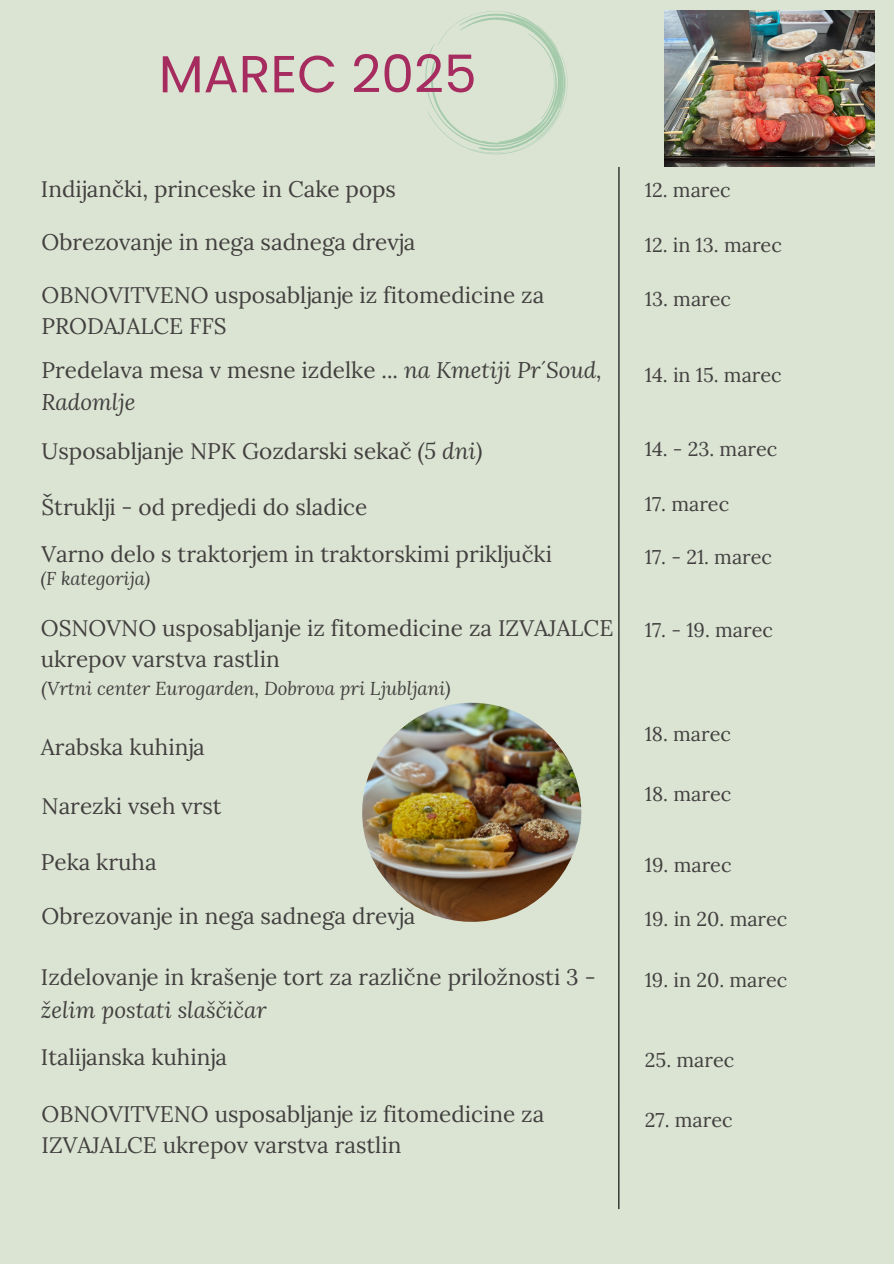
<style>
.page{position:relative;width:894px;height:1264px;background:#fff}
.page>*{position:absolute;margin:0;border:0;box-sizing:border-box;transform-origin:0 0}
.t1{font:52.05px "Poppins";color:#a62b5f}
.t2{font:22.5px/30.3px "Lora";color:#42403f}
.t3{font:19.8px "Lora";color:#42403f}
.t4{font:italic 18.6px "Lora";color:#42403f}
.t5{font:italic 18.3px "Lora";color:#42403f}
.s1{font-style:italic}
</style>
<div class="page">
<div style="left:0;top:0;width:893px;height:1263px;background:#dbe4d3"></div>
<svg style="left:425px;top:11px;width:143px;height:144px"></svg>
<hr style="left:618px;top:167px;width:1px;height:1041px;background:#000">
<img style="left:362px;top:702px;width:220px;height:220px">
<img style="left:664px;top:10px;width:210px;height:157px">
<h2 class="t1" style="left:159px;top:38px;width:319px">MAREC 2025</h2>
<h2 class="t2" style="left:41px;top:174px;width:356px">Indijančki, princeske in Cake pops</h2>
<h2 class="t3" style="left:644px;top:177px;width:87px">12. marec</h2>
<p class="t2" style="left:41px;top:227px;width:375px">Obrezovanje in nega sadnega drevja</p>
<p class="t3" style="left:644px;top:232px;width:138px">12. in 13. marec</p>
<p class="t2" style="left:41px;top:280px;width:504px">OBNOVITVENO usposabljanje iz fitomedicine za<br>PRODAJALCE FFS</p>
<p class="t3" style="left:644px;top:286px;width:88px">13. marec</p>
<p class="t2" style="left:41px;top:353px;width:561px;line-height:32.7px">Predelava mesa v mesne izdelke ... <span class="s1">na Kmetiji Pr´Soud,<br>Radomlje</span></p>
<p class="t3" style="left:644px;top:362px;width:138px">14. in 15. marec</p>
<p class="t2" style="left:42px;top:436px;width:442px">Usposabljanje NPK Gozdarski sekač <span class="s1">(5 dni)</span></p>
<h2 class="t3" style="left:644px;top:436px;width:134px">14. - 23. marec</h2>
<p class="t2" style="left:42px;top:492px;width:327px">Štruklji - od predjedi do sladice</p>
<h2 class="t3" style="left:644px;top:490px;width:86px">17. marec</h2>
<p class="t2" style="left:42px;top:539px;width:512px">Varno delo s traktorjem in traktorskimi priključki</p>
<p class="t5" style="left:41px;top:566px;width:111px">(F kategorija)</p>
<p class="t3" style="left:644px;top:544px;width:129px">17. - 21. marec</p>
<p class="t2" style="left:41px;top:611px;width:574px;line-height:31.5px">OSNOVNO usposabljanje iz fitomedicine za IZVAJALCE ukrepov varstva rastlin</p>
<h2 class="t3" style="left:644px;top:617px;width:129px">17. - 19. marec</h2>
<h1 class="t4" style="left:42px;top:675px;width:410px">(Vrtni center Eurogarden, Dobrova pri Ljubljani)</h1>
<p class="t2" style="left:41px;top:731px;width:165px">Arabska kuhinja</p>
<h2 class="t3" style="left:644px;top:721px;width:88px">18. marec</h2>
<h2 class="t2" style="left:42px;top:790px;width:181px">Narezki vseh vrst</h2>
<p class="t3" style="left:644px;top:781px;width:88px">18. marec</p>
<h2 class="t2" style="left:41px;top:846px;width:117px">Peka kruha</h2>
<h2 class="t3" style="left:644px;top:851px;width:88px">19. marec</h2>
<h2 class="t2" style="left:42px;top:901px;width:375px">Obrezovanje in nega sadnega drevja</h2>
<p class="t3" style="left:644px;top:906px;width:144px">19. in 20. marec</p>
<p class="t2" style="left:41px;top:960px;width:556px;line-height:32.7px">Izdelovanje in krašenje tort za različne priložnosti 3 - <span class="s1">želim postati slaščičar</span></p>
<h2 class="t3" style="left:644px;top:966px;width:144px">19. in 20. marec</h2>
<h2 class="t2" style="left:41px;top:1041px;width:187px">Italijanska kuhinja</h2>
<h2 class="t3" style="left:644px;top:1047px;width:91px">25. marec</h2>
<p class="t2" style="left:42px;top:1099px;width:504px">OBNOVITVENO usposabljanje iz fitomedicine za<br>IZVAJALCE ukrepov varstva rastlin</p>
<p class="t3" style="left:644px;top:1107px;width:89px">27. marec</p>
</div>
